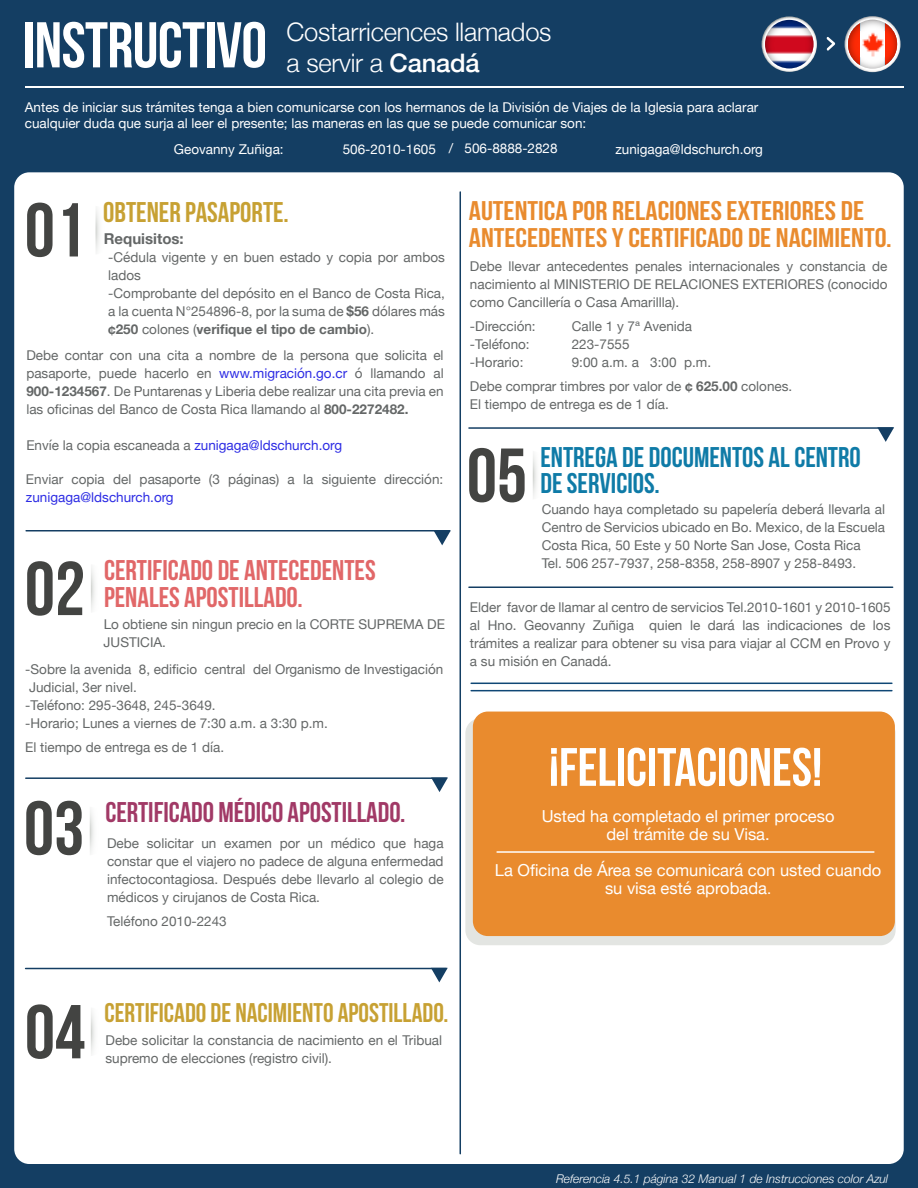
<style>
.page{position:relative;width:918px;height:1188px;background:#143e63}
.page>*{position:absolute;margin:0;border:0;box-sizing:border-box;transform-origin:0 0}
.t1{font:76.2px "Bebas Neue";color:#434442}
.t2{font:64.5px "Bebas Neue";letter-spacing:-.01em;color:#fff}
.t3{font:54px "Bebas Neue";color:#fff}
.t4{font:28.5px/27px "Bebas Neue";color:#e16768}
.t5{font:28.5px/25.5px "Bebas Neue";color:#0f7ba7}
.t6{font:28.5px "Bebas Neue";color:#a13966}
.t7{font:28.5px "Bebas Neue";color:#c7a133}
.t8{font:27px "Bebas Neue";color:#e98b2e;scale:1.11 1}
.t9{font:27px "Bebas Neue";color:#c7a133}
.t10{font:300 25.5px/30.6px "Helvetica Neue";letter-spacing:-.01em;color:#fff}
.t11{font:16.5px/18px "Helvetica Neue";color:#fff;text-align:center}
.t12{font:700 15px "Helvetica Neue";color:#646767}
.t13{font:13.5px/18px "Helvetica Neue";color:#646767}
.t14{font:13.5px/16.2px "Helvetica Neue";color:#fff}
.t15{font:13.5px "Helvetica Neue";color:#2d2ce4}
.t16{font:italic 300 12px "Helvetica Neue";color:#fff}
.s1{font-weight:500}
.s2{font-weight:700}
.s3{color:#2d2ce4}
.s4{font-size:15px}
</style>
<div class="page">
<div style="left:14px;top:172px;width:890px;height:992px;background:#fff;border-radius:15px"></div>
<svg style="left:762px;top:16px;width:55px;height:56px"></svg>
<svg style="left:765px;top:20px;width:49px;height:48px;background:#ad7389"></svg>
<svg style="left:827px;top:37px;width:8px;height:14px"></svg>
<svg style="left:845px;top:16px;width:56px;height:56px"></svg>
<svg style="left:848px;top:20px;width:49px;height:49px;background:#dd948a"></svg>
<hr style="left:25px;top:87px;width:878px;height:1px;background:#fff">
<hr style="left:460px;top:192px;width:1px;height:962px;background:#143e63">
<svg style="left:91px;top:567px;width:4px;height:44px"></svg>
<hr style="left:26px;top:530px;width:424px;height:2px;background:#143e63">
<svg style="left:434px;top:531px;width:17px;height:14px"></svg>
<hr style="left:471px;top:683px;width:421px;height:1px;background:#0f4775">
<hr style="left:471px;top:690px;width:421px;height:1px;background:#0f4775">
<svg style="left:96px;top:209px;width:4px;height:43px"></svg>
<div style="left:465px;top:718px;width:431px;height:227px;background:#e3e5e2;border-radius:15px"></div>
<div style="left:473px;top:712px;width:422px;height:224px;background:#e98b2e;border-radius:15px"></div>
<hr style="left:497px;top:851px;width:377px;height:2px;background:#fff">
<hr style="left:26px;top:777px;width:421px;height:2px;background:#143e63">
<svg style="left:90px;top:810px;width:4px;height:44px"></svg>
<svg style="left:432px;top:778px;width:16px;height:14px"></svg>
<svg style="left:91px;top:1010px;width:4px;height:44px"></svg>
<svg style="left:533px;top:454px;width:4px;height:44px"></svg>
<hr style="left:469px;top:427px;width:424px;height:2px;background:#143e63">
<hr style="left:469px;top:586px;width:424px;height:2px;background:#143e63">
<svg style="left:877px;top:427px;width:17px;height:15px"></svg>
<hr style="left:26px;top:968px;width:420px;height:1px;background:#143e63">
<svg style="left:431px;top:968px;width:17px;height:14px"></svg>
<h2 class="t2" style="left:23px;top:10px;width:246px">INSTRUCTIVO</h2>
<h3 class="t10" style="left:287px;top:15px;width:266px">Costarricences llamados a servir a <span class="s1">Canadá</span></h3>
<p class="t14" style="left:25px;top:100px;width:735px">Antes de iniciar sus trámites tenga a bien comunicarse con los hermanos de la División de Viajes de la Iglesia para aclarar cualquier duda que surja al leer el presente; las maneras en las que se puede comunicar son:</p>
<p class="t14" style="left:174px;top:142px;width:111px">Geovanny Zuñiga:</p>
<p class="t14" style="left:343px;top:141px;width:216px">506-2010-1605 / 506-8888-2828</p>
<p class="t14" style="left:615px;top:142px;width:149px">zunigaga@ldschurch.org</p>
<h1 class="t1" style="left:25px;top:188px;width:62px">01</h1>
<h3 class="t7" style="left:103px;top:197px;width:187px">OBTENER PASAPORTE.</h3>
<h3 class="t8" style="left:469px;top:196px;width:358px">AUTENTICA POR RELACIONES EXTERIORES DE</h3>
<p class="t12" style="left:104px;top:227px;width:81px">Requisitos:</p>
<h3 class="t8" style="left:469px;top:223px;width:383px">ANTECEDENTES Y CERTIFICADO DE NACIMIENTO.</h3>
<p class="t13" style="left:108px;top:249px;width:338px">-Cédula vigente y en buen estado y copia por ambos lados<br>-Comprobante del depósito en el Banco de Costa Rica, a la cuenta N°254896-8, por la suma de <span class="s2">$56</span> dólares más <span class="s2">¢250</span> colones (<span class="s2">verifique el tipo de cambio</span>).</p>
<p class="t13" style="left:470px;top:258px;width:419px;text-align:justify">Debe llevar antecedentes penales internacionales y constancia de nacimiento al MINISTERIO DE RELACIONES EXTERIORES (conocido como Cancillería o Casa Amarillla).</p>
<p class="t13" style="left:470px;top:318px;width:67px">-Dirección:</p>
<p class="t13" style="left:572px;top:318px;width:122px">Calle 1 y 7ª Avenida</p>
<p class="t13" style="left:470px;top:336px;width:61px">-Teléfono:</p>
<p class="t13" style="left:572px;top:336px;width:59px">223-7555</p>
<p class="t13" style="left:470px;top:354px;width:55px">-Horario:</p>
<p class="t13" style="left:26px;top:347px;width:419px;text-align:justify">Debe contar con una cita a nombre de la persona que solicita el pasaporte, puede hacerlo en <span class="s3">www.migración.go.cr</span> ó llamando al <span class="s2">900-1234567</span>. De Puntarenas y Liberia debe realizar una cita previa en las oficinas del Banco de Costa Rica llamando al <span class="s2">800-2272482.</span></p>
<p class="t13" style="left:26px;top:437px;width:317px">Envíe la copia escaneada a <span class="s3">zunigaga@ldschurch.org</span></p>
<p class="t13" style="left:26px;top:471px;width:419px">Enviar copia del pasaporte (3 páginas) a la siguiente dirección:</p>
<p class="t15" style="left:26px;top:488px;width:149px">zunigaga@ldschurch.org</p>
<p class="t13" style="left:470px;top:351px;width:324px;line-height:24px;text-indent:102px">9:00 a.m. a 3:00 p.m.<br>Debe comprar timbres por valor de <span class="s2">¢ 625.00</span> colones.</p>
<p class="t13" style="left:470px;top:396px;width:200px">El tiempo de entrega es de 1 día.</p>
<h3 class="t5" style="left:540px;top:444px;width:322px">ENTREGA DE DOCUMENTOS AL CENTRO<br>DE SERVICIOS.</h3>
<p class="t13" style="left:542px;top:501px;width:345px">Cuando haya completado su papelería deberá llevarla al Centro de Servicios ubicado en Bo. Mexico, de la Escuela Costa Rica, 50 Este y 50 Norte San Jose, Costa Rica<br>Tel. 506 257-7937, 258-8358, 258-8907 y 258-8493.</p>
<h1 class="t1" style="left:467px;top:434px;width:62px">05</h1>
<h3 class="t4" style="left:104px;top:556px;width:273px">CERTIFICADO DE ANTECEDENTES<br>PENALES APOSTILLADO.</h3>
<h1 class="t1" style="left:25px;top:547px;width:62px">02</h1>
<p class="t13" style="left:470px;top:599px;width:422px;text-align:justify">Elder favor de llamar al centro de servicios Tel.2010-1601 y 2010-1605 al Hno. Geovanny Zuñiga quien le dará las indicaciones de los trámites a realizar para obtener su visa para viajar al CCM en Provo y a su misión en Canadá.</p>
<p class="t13" style="left:104px;top:616px;width:343px">Lo obtiene sin ningun precio en la CORTE SUPREMA DE<br>JUSTICIA.</p>
<p class="t13" style="left:25px;top:661px;width:419px">-Sobre la avenida 8, edificio central del Organismo de Investigación Judicial, 3er nivel.<br>-Teléfono: 295-3648, 245-3649.<br>-Horario; Lunes a viernes de 7:30 a.m. a 3:30 p.m.</p>
<p class="t13" style="left:25px;top:739px;width:200px">El tiempo de entrega es de 1 día.</p>
<h3 class="t3" style="left:549px;top:738px;width:275px">¡FELICITACIONES!</h3>
<p class="t11" style="left:542px;top:808px;width:294px">Usted ha completado el primer proceso del trámite de su Visa.</p>
<p class="t11" style="left:495px;top:862px;width:388px">La Oficina de Área se comunicará con usted cuando su visa esté aprobada<span class="s4">.</span></p>
<h1 class="t1" style="left:24px;top:787px;width:62px">03</h1>
<h3 class="t6" style="left:105px;top:797px;width:302px">CERTIFICADO MÉDICO APOSTILLADO.</h3>
<p class="t13" style="left:107px;top:835px;width:338px;text-align:justify">Debe solicitar un examen por un médico que haga constar que el viajero no padece de alguna enfermedad infectocontagiosa. Después debe llevarlo al colegio de médicos y cirujanos de Costa Rica.</p>
<p class="t13" style="left:107px;top:913px;width:121px">Teléfono 2010-2243</p>
<h1 class="t1" style="left:25px;top:990px;width:62px">04</h1>
<h3 class="t9" style="left:104px;top:998px;width:346px">CERTIFICADO DE NACIMIENTO APOSTILLADO.</h3>
<p class="t13" style="left:106px;top:1032px;width:338px">Debe solicitar la constancia de nacimiento en el Tribual supremo de elecciones (registro civil).</p>
<p class="t16" style="left:556px;top:1169px;width:333px">Referencia 4.5.1 página 32 Manual 1 de Instrucciones color Azul</p>
</div>
